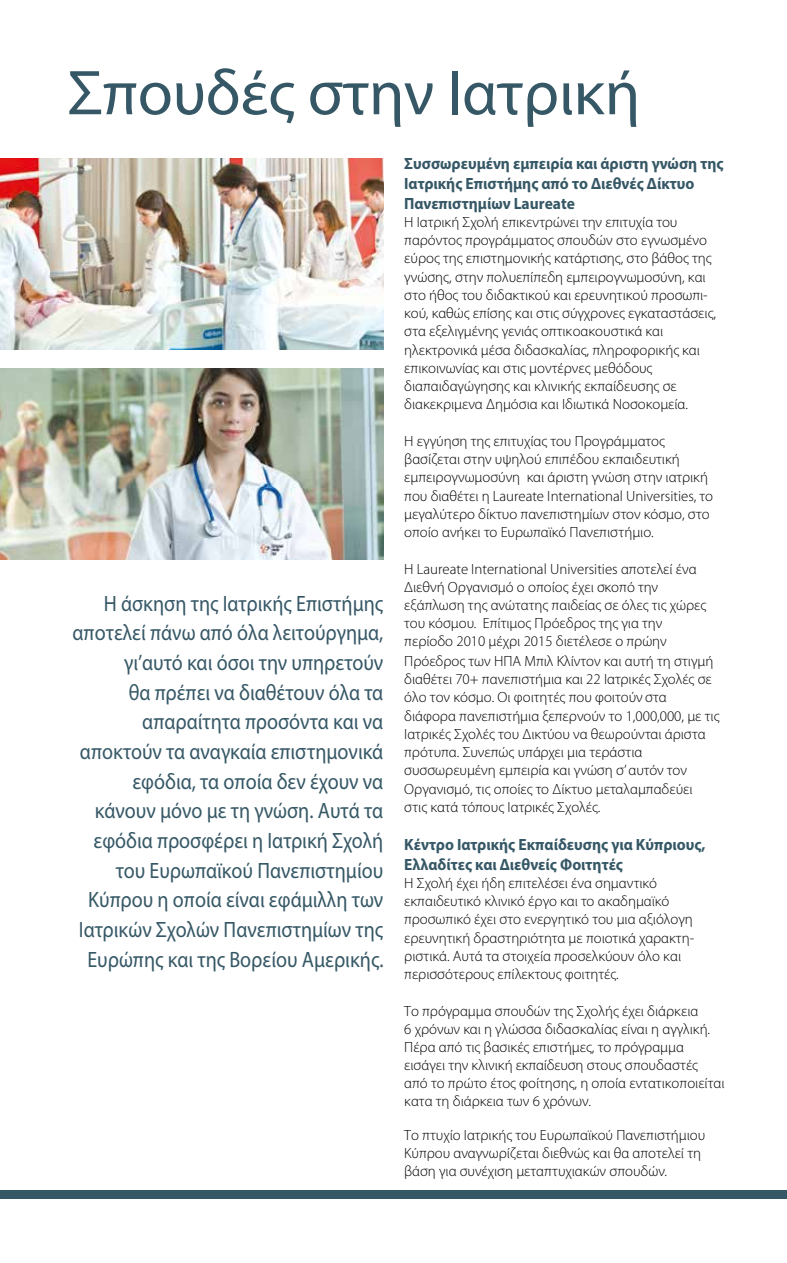
<style>
.page{position:relative;width:787px;height:1263px;background:#fff}
.page>*{position:absolute;margin:0;border:0;box-sizing:border-box;transform-origin:0 0}
.t1{font:63.75px "Myriad Pro";letter-spacing:-.005em;color:#365866}
.t2{font:22.2px/29.7px "Myriad Pro";color:#365866;text-align:right;scale:.9 1}
.t3{font:700 16.35px/19.8px "Myriad Pro";color:#365866;scale:.95 1}
.t4{font:300 14.85px/18.3px "Myriad Pro";color:#000}
</style>
<div class="page">
<div style="left:0;top:1191px;width:787px;height:8px;background:#365866"></div>
<img style="left:0;top:158px;width:383px;height:192px">
<img style="left:0;top:368px;width:383px;height:191px">
<h1 class="t1" style="left:68px;top:54px;width:574px">Σπουδές στην Ιατρική</h1>
<p class="t2" style="left:73px;top:588px;width:347px">Η άσκηση της Ιατρικής Επιστήμης αποτελεί πάνω από όλα λειτούργημα, γι’αυτό και όσοι την υπηρετούν<br>θα πρέπει να διαθέτουν όλα τα απαραίτητα προσόντα και να αποκτούν τα αναγκαία επιστημονικά εφόδια, τα οποία δεν έχουν να κάνουν μόνο με τη γνώση. Αυτά τα εφόδια προσφέρει η Ιατρική Σχολή του Ευρωπαϊκού Πανεπιστημίου<br>Κύπρου η οποία είναι εφάμιλλη των<br>Ιατρικών Σχολών Πανεπιστημίων της<br>Ευρώπης και της Βορείου Αμερικής.</p>
<p class="t3" style="left:404px;top:153px;width:338px">Συσσωρευμένη εμπειρία και άριστη γνώση της<br>Ιατρικής Επιστήμης από το ∆ιεθνές ∆ίκτυο<br>Πανεπιστημίων Laureate</p>
<p class="t4" style="left:404px;top:213px;width:313px">Η Ιατρική Σχολή επικεντρώνει την επιτυχία του παρόντος προγράμματος σπουδών στο εγνωσμένο εύρος της επιστημονικής κατάρτισης, στο βάθος της γνώσης, στην πολυεπίπεδη εμπειρογνωμοσύνη, και στο ήθος του διδακτικού και ερευνητικού προσωπι&shy;κού, καθώς επίσης και στις σύγχρονες εγκαταστάσεις, στα εξελιγμένης γενιάς οπτικοακουστικά και ηλεκτρονικά μέσα διδασκαλίας, πληροφορικής και επικοινωνίας και στις μοντέρνες μεθόδους διαπαιδαγώγησης και κλινικής εκπαίδευσης σε διακεκριμενα ∆ημόσια και Ιδιωτικά Νοσοκομεία.</p>
<p class="t4" style="left:404px;top:432px;width:310px">Η εγγύηση της επιτυχίας του Προγράμματος βασίζεται στην υψηλού επιπέδου εκπαιδευτική εμπειρογνωμοσύνη και άριστη γνώση στην ιατρική που διαθέτει η Laureate International Universities, το μεγαλύτερο δίκτυο πανεπιστημίων στον κόσμο, στο οποίο ανήκει το Ευρωπαϊκό Πανεπιστήμιο.</p>
<p class="t4" style="left:404px;top:560px;width:303px">Η Laureate International Universities αποτελεί ένα ∆ιεθνή Οργανισμό ο οποίος έχει σκοπό την εξάπλωση της ανώτατης παιδείας σε όλες τις χώρες του κόσμου. Επίτιμος Πρόεδρος της για την περίοδο 2010 μέχρι 2015 διετέλεσε ο πρώην</p>
<p class="t4" style="left:404px;top:652px;width:317px">Πρόεδρος των ΗΠΑ Μπιλ Κλίντον και αυτή τη στιγμή διαθέτει 70+ πανεπιστήμια και 22 Ιατρικές Σχολές σε όλο τον κόσμο. Οι φοιτητές που φοιτούν στα διάφορα πανεπιστήμια ξεπερνούν το 1,000,000, με τις Ιατρικές Σχολές του ∆ικτύου να θεωρούνται άριστα πρότυπα. Συνεπώς υπάρχει μια τεράστια συσσωρευμένη εμπειρία και γνώση σ’ αυτόν τον Οργανισμό, τις οποίες το ∆ίκτυο μεταλαμπαδεύει<br>στις κατά τόπους Ιατρικές Σχολές.</p>
<p class="t3" style="left:404px;top:834px;width:319px">Κέντρο Ιατρικής Εκπαίδευσης για Κύπριους,<br>Ελλαδίτες και ∆ιεθνείς Φοιτητές</p>
<p class="t4" style="left:404px;top:874px;width:291px">Η Σχολή έχει ήδη επιτελέσει ένα σημαντικό εκπαιδευτικό κλινικό έργο και το ακαδημαϊκό προσωπικό έχει στο ενεργητικό του μια αξιόλογη ερευνητική δραστηριότητα με ποιοτικά χαρακτη&shy;ριστικά. Αυτά τα στοιχεία προσελκύουν όλο και περισσότερους επίλεκτους φοιτητές.</p>
<p class="t4" style="left:404px;top:1002px;width:322px">Το πρόγραμμα σπουδών της Σχολής έχει διάρκεια<br>6 χρόνων και η γλώσσα διδασκαλίας είναι η αγγλική.<br>Πέρα από τις βασικές επιστήμες, το πρόγραμμα εισάγει την κλινική εκπαίδευση στους σπουδαστές από το πρώτο έτος φοίτησης, η οποία εντατικοποιείται κατα τη διάρκεια των 6 χρόνων.</p>
<p class="t4" style="left:404px;top:1126px;width:302px">Το πτυχίο Ιατρικής του Ευρωπαϊκού Πανεπιστήμιου<br>Κύπρου αναγνωρίζεται διεθνώς και θα αποτελεί τη βάση για συνέχιση μεταπτυχιακών σπουδών.</p>
</div>
